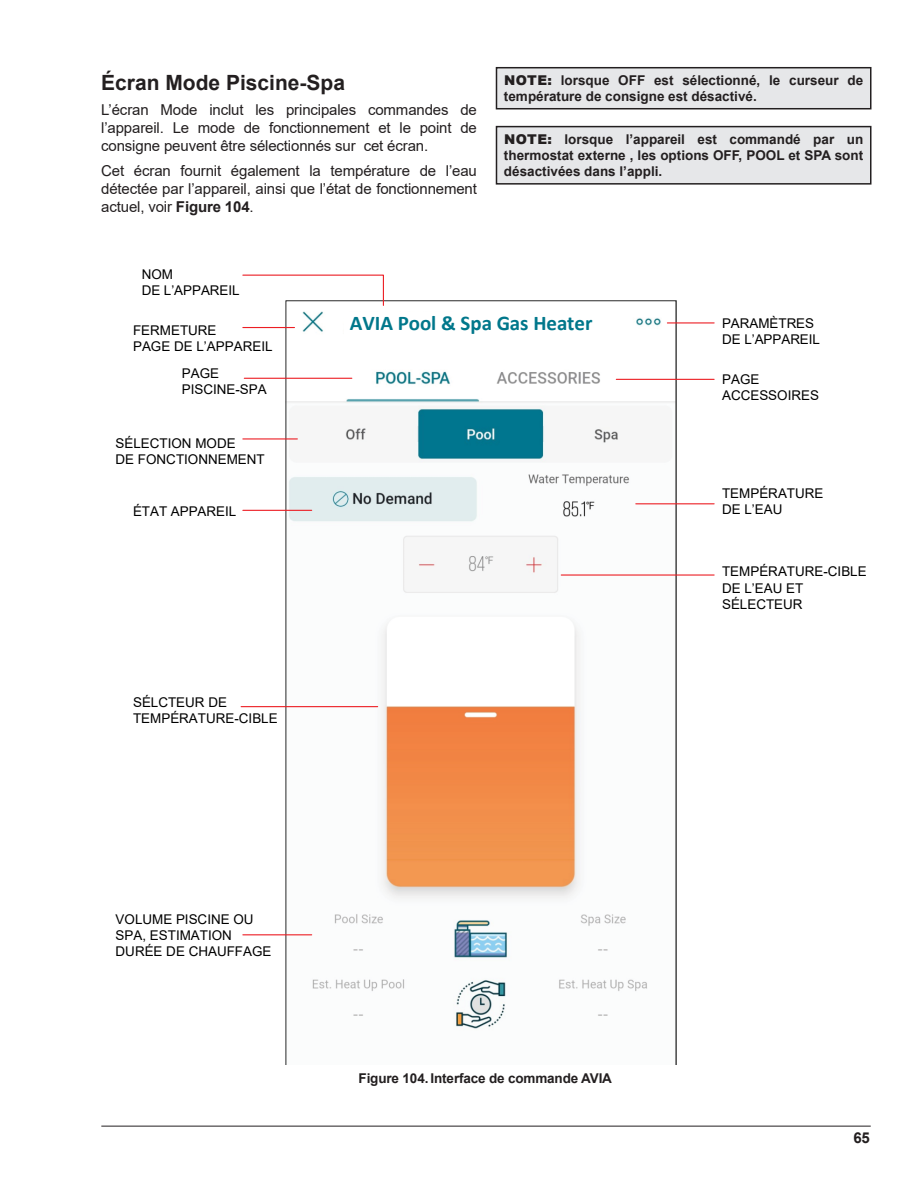
<style>
.page{position:relative;width:918px;height:1188px;background:#fff}
.page>*{position:absolute;margin:0;border:0;box-sizing:border-box;transform-origin:0 0}
.t1{font:700 21px "Calibri";color:#00778b}
.Heading_2{font:700 21px "Arial";color:#231f20}
.Body{font:15px/18px "Arial";letter-spacing:-.01em;color:#231f20;text-align:justify}
.t2{font:700 15px "Arial";color:#231f20}
.Notes{font:700 13.5px/16.2px "Arial";color:#231f20}
.t3{font:13.35px/16px "Arial";color:#000}
.s1{font-weight:700}
.s2{font-weight:900}
</style>
<div class="page">
<hr style="left:101px;top:1126px;width:770px;height:1px;background:#231f20">
<svg style="left:285px;top:300px;width:392px;height:765px"></svg>
<hr style="left:243px;top:438px;width:54px;height:2px;background:#ec1e24">
<hr style="left:244px;top:378px;width:108px;height:1px;background:#ec1e24">
<hr style="left:243px;top:510px;width:69px;height:1px;background:#ec1e24">
<hr style="left:243px;top:327px;width:51px;height:1px;background:#ec1e24">
<hr style="left:243px;top:934px;width:69px;height:1px;background:#ec1e24">
<svg style="left:242px;top:274px;width:143px;height:33px"></svg>
<hr style="left:241px;top:706px;width:137px;height:1px;background:#ec1e24">
<hr style="left:667px;top:322px;width:47px;height:2px;background:#ec1e24">
<hr style="left:636px;top:503px;width:78px;height:1px;background:#ec1e24">
<hr style="left:561px;top:574px;width:153px;height:2px;background:#ec1e24">
<hr style="left:616px;top:379px;width:98px;height:1px;background:#ec1e24">
<div style="left:344px;top:312px;width:280px;height:23px;background:#fff"></div>
<div style="left:496px;top:68px;width:375px;height:41px;background:#e6e7e9"></div>
<div style="left:496px;top:67px;width:376px;height:42px;border:2px solid #231f20"></div>
<div style="left:496px;top:127px;width:375px;height:57px;background:#e6e7e9"></div>
<div style="left:496px;top:126px;width:376px;height:59px;border:2px solid #231f20"></div>
<p class="Heading_2" style="left:101px;top:68px;width:245px">Écran Mode Piscine-Spa</p>
<p class="Body" style="left:101px;top:100px;width:377px">L’écran Mode inclut les principales commandes de l’appareil. Le mode de fonctionnement et le point de consigne peuvent être sélectionnés sur cet écran.</p>
<p class="Body" style="left:101px;top:161px;width:377px">Cet écran fournit également la température de l’eau détectée par l’appareil, ainsi que l’état de fonctionnement actuel, voir <span class="s1">Figure 104</span>.</p>
<p class="t3" style="left:142px;top:266px;width:99px">NOM<br>DE L’APPAREIL</p>
<p class="Notes" style="left:504px;top:72px;width:361px"><span class="s2">NOTE:</span> lorsque OFF est sélectionné, le curseur de température de consigne est désactivé.</p>
<p class="Notes" style="left:504px;top:131px;width:361px;text-align:justify"><span class="s2">NOTE:</span> lorsque l’appareil est commandé par un thermostat externe , les options OFF, POOL et SPA sont désactivées dans l’appli.</p>
<p class="t1" style="left:350px;top:308px;width:244px">AVIA Pool &amp; Spa Gas Heater</p>
<p class="t3" style="left:133px;top:322px;width:141px">FERMETURE<br>PAGE DE L’APPAREIL</p>
<p class="t3" style="left:722px;top:315px;width:99px">PARAMÈTRES<br>DE L’APPAREIL</p>
<p class="t3" style="left:182px;top:365px;width:87px">PAGE<br>PISCINE-SPA</p>
<p class="t3" style="left:116px;top:435px;width:151px">SÉLECTION MODE<br>DE FONCTIONNEMENT</p>
<p class="t3" style="left:722px;top:371px;width:98px">PAGE<br>ACCESSOIRES</p>
<p class="t3" style="left:722px;top:485px;width:103px">TEMPÉRATURE</p>
<p class="t3" style="left:133px;top:503px;width:105px">ÉTAT APPAREIL</p>
<p class="t3" style="left:722px;top:501px;width:62px">DE L’EAU</p>
<p class="t3" style="left:133px;top:694px;width:146px">SÉLCTEUR DE<br>TEMPÉRATURE-CIBLE</p>
<p class="t3" style="left:116px;top:911px;width:157px">VOLUME PISCINE OU<br>SPA, ESTIMATION<br>DURÉE DE CHAUFFAGE</p>
<p class="Notes" style="left:359px;top:1071px;width:255px">Figure 104. Interface de commande AVIA</p>
<p class="t3" style="left:722px;top:564px;width:146px">TEMPÉRATURE-CIBLE<br>DE L’EAU ET<br>SÉLECTEUR</p>
<p class="t2" style="left:853px;top:1127px;width:18px">65</p>
</div>
